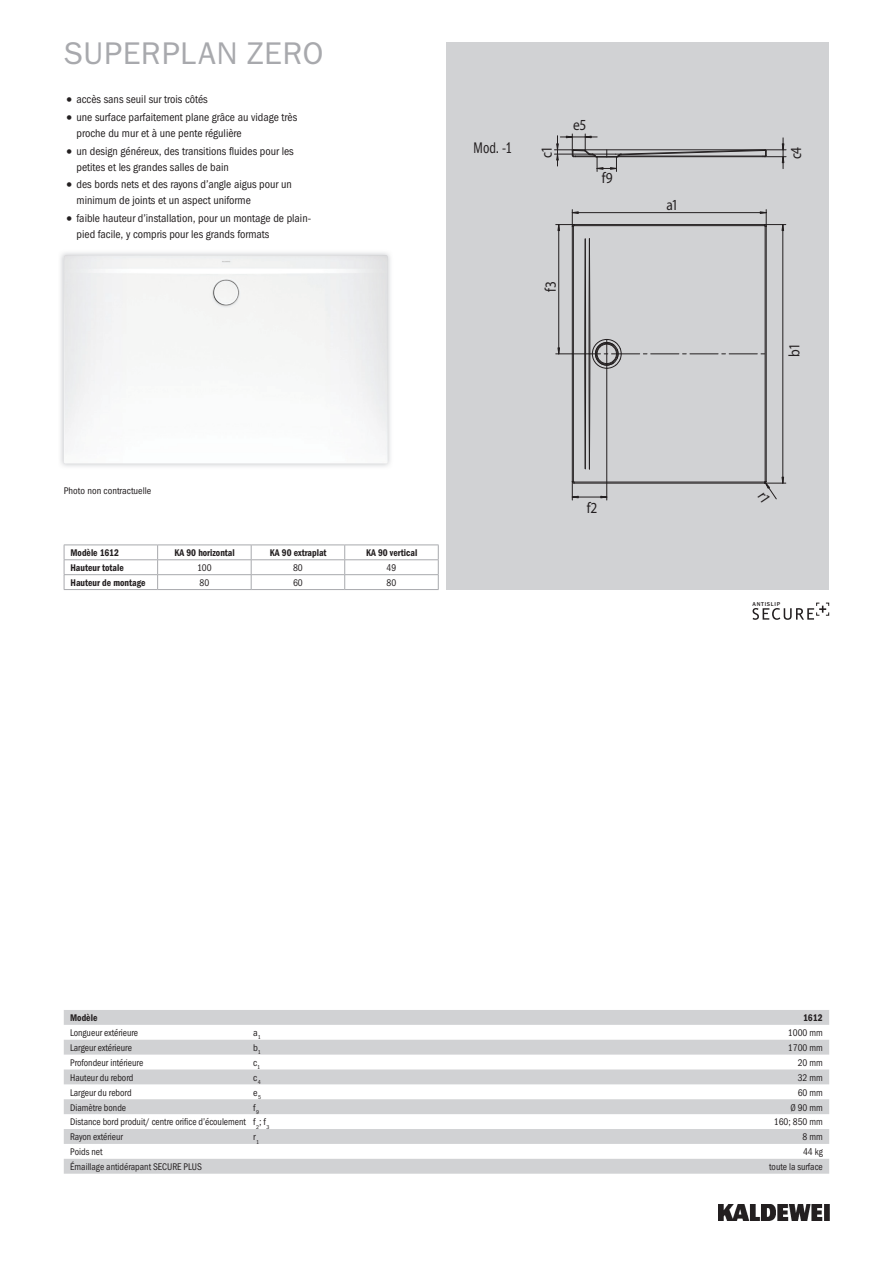
<style>
.page{position:relative;width:893px;height:1263px;background:#fff}
.page>*{position:absolute;margin:0;border:0;box-sizing:border-box;transform-origin:0 0}
.t1{font:31.5px "Franklin Gothic ITC";letter-spacing:.015em;color:#a8a9ad}
.t2{font:15.45px "Myriad Pro";letter-spacing:-.035em;color:#231f20;scale:.87 1}
.t3{font:15.45px "Franklin Gothic Cond ITC";color:#231f20;scale:.87 1}
.t4{font:11.25px/15.8px "Franklin Gothic Cond ITC";color:#231f20}
.t5{font:9.75px "Franklin Gothic Cond ITC";color:#231f20;scale:.95 1}
.t6{font:600 9.75px "Franklin Gothic Cond ITC";color:#231f20;scale:.95 1}
.t7{font:9.75px "Franklin Gothic Cond ITC";color:#231f20}
.t8{font:500 5.7px "Franklin Gothic LT Com";letter-spacing:.12em;color:#231f20}
.s1{font-size:15.75px}
</style>
<div class="page">
<img style="left:719px;top:1204px;width:110px;height:16px">
<div style="left:446px;top:43px;width:383px;height:547px;background:#d1d2d4"></div>
<div style="left:60px;top:252px;width:331px;height:215px;background:#ecedee"></div>
<img style="left:64px;top:255px;width:324px;height:208px">
<svg style="left:64px;top:1010px;width:765px;height:164px;fill:#d1d2d4"></svg>
<hr style="left:64px;top:545px;width:94px;height:1px;background:#a8a9ad">
<hr style="left:158px;top:545px;width:93px;height:1px;background:#a8a9ad">
<hr style="left:251px;top:545px;width:94px;height:1px;background:#a8a9ad">
<hr style="left:345px;top:545px;width:94px;height:1px;background:#a8a9ad">
<hr style="left:64px;top:559px;width:94px;height:1px;background:#a8a9ad">
<hr style="left:158px;top:559px;width:93px;height:1px;background:#a8a9ad">
<hr style="left:251px;top:559px;width:94px;height:1px;background:#a8a9ad">
<hr style="left:345px;top:559px;width:94px;height:1px;background:#a8a9ad">
<hr style="left:64px;top:574px;width:94px;height:1px;background:#a8a9ad">
<svg style="left:64px;top:545px;width:1px;height:44px"></svg>
<hr style="left:64px;top:589px;width:94px;height:1px;background:#a8a9ad">
<hr style="left:158px;top:574px;width:93px;height:1px;background:#a8a9ad">
<svg style="left:157px;top:545px;width:1px;height:44px"></svg>
<hr style="left:158px;top:589px;width:93px;height:1px;background:#a8a9ad">
<hr style="left:251px;top:574px;width:94px;height:1px;background:#a8a9ad">
<svg style="left:251px;top:545px;width:1px;height:44px"></svg>
<hr style="left:251px;top:589px;width:94px;height:1px;background:#a8a9ad">
<hr style="left:345px;top:574px;width:94px;height:1px;background:#a8a9ad">
<svg style="left:344px;top:545px;width:1px;height:44px"></svg>
<svg style="left:438px;top:545px;width:1px;height:44px"></svg>
<hr style="left:345px;top:589px;width:94px;height:1px;background:#a8a9ad">
<svg style="left:554px;top:133px;width:275px;height:487px"></svg>
<h1 class="t1" style="left:64px;top:34px;width:261px">SUPERPLAN ZERO</h1>
<p class="t4" style="left:64px;top:92px;width:146px"><span class="s1">•</span> accès sans seuil sur trois côtés</p>
<p class="t4" style="left:77px;top:110px;width:222px;text-indent:-13px"><span class="s1">•</span> une surface parfaitement plane grâce au vidage très proche du mur et à une pente régulière</p>
<p class="t4" style="left:77px;top:143px;width:219px;text-indent:-13px"><span class="s1">•</span> un design généreux, des transitions fluides pour les petites et les grandes salles de bain</p>
<p class="t4" style="left:77px;top:177px;width:217px;text-indent:-13px"><span class="s1">•</span> des bords nets et des rayons d’angle aigus pour un minimum de joints et un aspect uniforme</p>
<p class="t4" style="left:77px;top:210px;width:236px;text-indent:-13px"><span class="s1">•</span> faible hauteur d’installation, pour un montage de plain&shy;pied facile, y compris pour les grands formats</p>
<h2 class="t3" style="left:474px;top:139px;width:46px">Mod. -1</h2>
<h2 class="t2" style="left:537px;top:158px;width:15px;rotate:-90deg">c1</h2>
<h2 class="t2" style="left:573px;top:115px;width:17px">e5</h2>
<h2 class="t2" style="left:602px;top:168px;width:14px">f9</h2>
<h2 class="t2" style="left:541px;top:292px;width:14px;rotate:-90deg">f3</h2>
<h2 class="t2" style="left:666px;top:195px;width:15px">a1</h2>
<p class="t7" style="left:64px;top:485px;width:89px">Photo non contractuelle</p>
<p class="t6" style="left:70px;top:547px;width:53px">Modèle 1612</p>
<p class="t6" style="left:174px;top:547px;width:65px">KA 90 horizontal</p>
<p class="t6" style="left:270px;top:547px;width:61px">KA 90 extraplat</p>
<p class="t6" style="left:366px;top:547px;width:56px">KA 90 vertical</p>
<p class="t6" style="left:70px;top:562px;width:58px">Hauteur totale</p>
<p class="t5" style="left:197px;top:562px;width:17px">100</p>
<p class="t5" style="left:293px;top:562px;width:12px">80</p>
<p class="t5" style="left:387px;top:562px;width:12px">49</p>
<p class="t6" style="left:70px;top:577px;width:80px">Hauteur de montage</p>
<p class="t5" style="left:200px;top:577px;width:12px">80</p>
<p class="t5" style="left:293px;top:577px;width:12px">60</p>
<p class="t5" style="left:387px;top:577px;width:12px">80</p>
<h2 class="t2" style="left:587px;top:498px;width:14px">f2</h2>
<h2 class="t2" style="left:787px;top:159px;width:16px;rotate:-90deg">c4</h2>
<h2 class="t2" style="left:785px;top:357px;width:17px;rotate:-90deg">b1</h2>
<p class="t8" style="left:753px;top:601px;width:29px">ANTISLIP</p>
<p class="t6" style="left:70px;top:1012px;width:30px">Modèle</p>
<p class="t6" style="left:803px;top:1012px;width:22px">1612</p>
<p class="t5" style="left:70px;top:1027px;width:73px">Longueur extérieure</p>
<p class="t7" style="left:253px;top:1027px;width:9px">a<sub>1</sub></p>
<p class="t5" style="left:788px;top:1027px;width:38px">1000 mm</p>
<p class="t5" style="left:70px;top:1042px;width:67px">Largeur extérieure</p>
<p class="t7" style="left:253px;top:1042px;width:9px">b<sub>1</sub></p>
<p class="t5" style="left:788px;top:1042px;width:38px">1700 mm</p>
<p class="t5" style="left:70px;top:1057px;width:79px">Profondeur intérieure</p>
<p class="t7" style="left:253px;top:1057px;width:8px">c<sub>1</sub></p>
<p class="t5" style="left:798px;top:1057px;width:28px">20 mm</p>
<p class="t5" style="left:70px;top:1072px;width:68px">Hauteur du rebord</p>
<p class="t7" style="left:253px;top:1072px;width:9px">c<sub>4</sub></p>
<p class="t5" style="left:798px;top:1072px;width:28px">32 mm</p>
<p class="t5" style="left:70px;top:1087px;width:66px">Largeur du rebord</p>
<p class="t7" style="left:253px;top:1087px;width:9px">e<sub>5</sub></p>
<p class="t5" style="left:798px;top:1087px;width:28px">60 mm</p>
<p class="t5" style="left:70px;top:1101px;width:61px">Diamètre bonde</p>
<p class="t7" style="left:253px;top:1101px;width:7px">f<sub>9</sub></p>
<p class="t5" style="left:790px;top:1101px;width:36px">Ø 90 mm</p>
<p class="t5" style="left:70px;top:1116px;width:211px">Distance bord produit/ centre orifice d’écoulement f<sub>2</sub>; f<sub>3</sub></p>
<p class="t5" style="left:774px;top:1116px;width:53px">160; 850 mm</p>
<p class="t5" style="left:70px;top:1131px;width:57px">Rayon extérieur</p>
<p class="t7" style="left:253px;top:1131px;width:7px">r<sub>1</sub></p>
<p class="t5" style="left:803px;top:1131px;width:23px">8 mm</p>
<p class="t5" style="left:70px;top:1146px;width:36px">Poids net</p>
<p class="t5" style="left:803px;top:1146px;width:22px">44 kg</p>
<p class="t5" style="left:70px;top:1161px;width:140px">Émaillage antidérapant SECURE PLUS</p>
<p class="t5" style="left:769px;top:1161px;width:58px">toute la surface</p>
</div>
